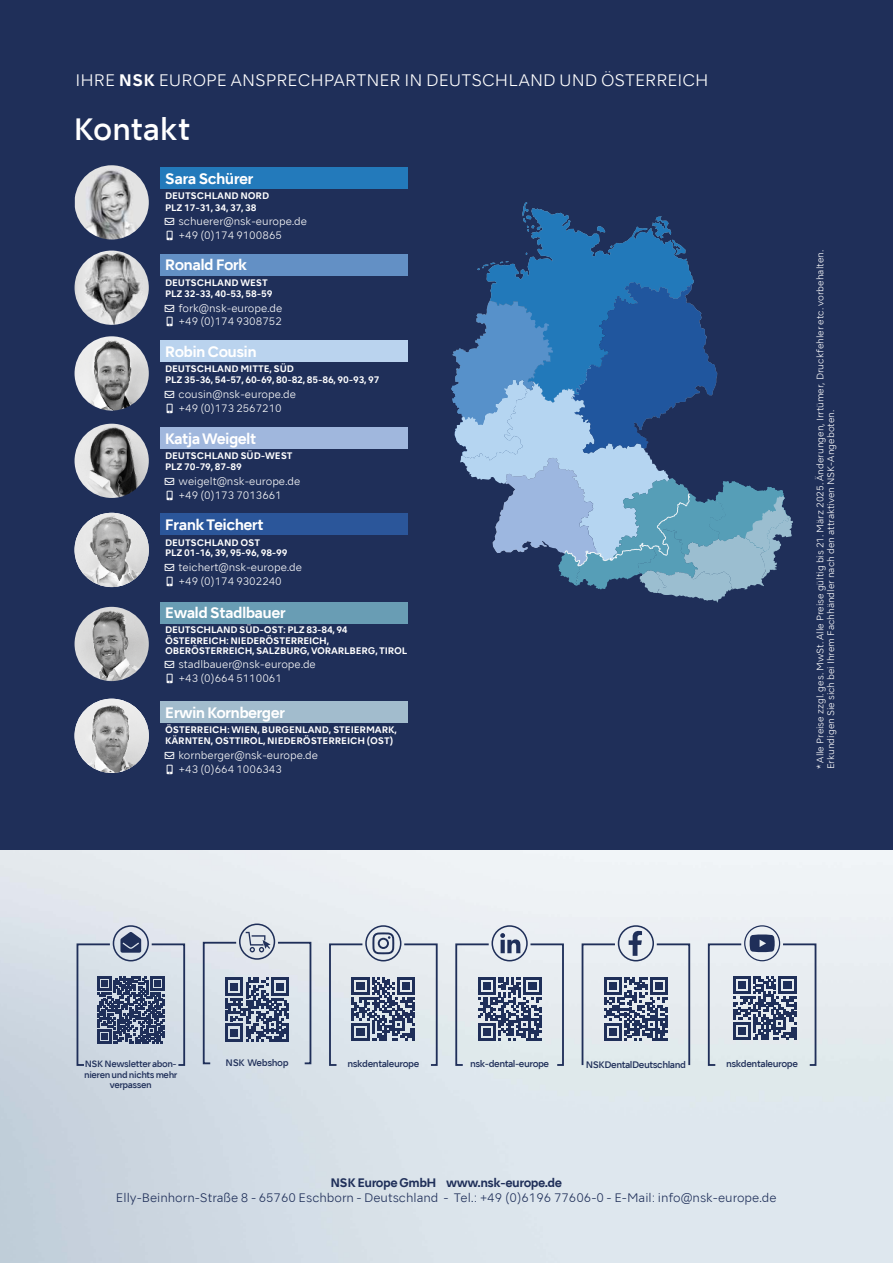
<style>
.page{position:relative;width:893px;height:1263px;background:#fff}
.page>*{position:absolute;margin:0;border:0;box-sizing:border-box;transform-origin:0 0}
.t1{font:500 29.4px "NSKTSRE";letter-spacing:-.01em;color:#fff}
.t2{font:300 15.9px "NSKTSRE";color:#fff}
.t3{font:700 14.4px "NSKTSRE";letter-spacing:-.045em;color:#fff}
.t4{font:300 11.7px "NSKTSRE";color:#1f2f59}
.t5{font:700 11.7px "NSKTSRE";letter-spacing:-.045em;color:#1f2f59}
.t6{font:300 10.2px/13.8px "NSKTSRE";color:#fff}
.t7{font:700 9px/10.8px "NSKTSRE";letter-spacing:-.01em;color:#fff}
.t8{font:300 9px/10.8px "NSKTSRE";color:#fff}
.t9{font:500 9px "NSKTSRE";letter-spacing:-.05em;color:#1f2f59}
.t10{font:500 8.7px/10.5px "NSKTSRE";letter-spacing:-.045em;color:#1f2f59;text-align:center}
.s1{font-weight:700}
</style>
<div class="page">
<img style="left:0;top:850px;width:893px;height:413px">
<div style="left:365px;top:925px;width:36px;height:36px;border:2px solid #1f2f59;border-radius:50%"></div>
<svg style="left:328px;top:932px;width:111px;height:135px;background:#b6becc"></svg>
<div style="left:491px;top:925px;width:37px;height:36px;border:2px solid #1f2f59;border-radius:50%"></div>
<svg style="left:454px;top:933px;width:111px;height:134px;background:#b7bfcc"></svg>
<div style="left:618px;top:925px;width:36px;height:36px;border:2px solid #1f2f59;border-radius:50%"></div>
<svg style="left:581px;top:931px;width:110px;height:136px;background:#b9c1cd"></svg>
<div style="left:113px;top:925px;width:36px;height:36px;border:2px solid #1f2f59;border-radius:50%"></div>
<svg style="left:76px;top:932px;width:110px;height:135px;background:#9ea9bc"></svg>
<div style="left:744px;top:925px;width:36px;height:36px;border:1px solid #1f2f59;border-radius:50%"></div>
<svg style="left:707px;top:934px;width:110px;height:133px;background:#b4bcca"></svg>
<div style="left:239px;top:923px;width:36px;height:37px;border:2px solid #1f2f59;border-radius:50%"></div>
<svg style="left:202px;top:932px;width:110px;height:133px;background:#afb9c8"></svg>
<div style="left:0;top:0;width:893px;height:850px;background:#1f2f59"></div>
<svg style="left:451px;top:202px;width:342px;height:400px"></svg>
<div style="left:160px;top:168px;width:247px;height:21px;background:#237abb"></div>
<div style="left:160px;top:254px;width:247px;height:21px;background:#6390c5"></div>
<div style="left:160px;top:428px;width:247px;height:21px;background:#a0b7dd"></div>
<div style="left:160px;top:340px;width:247px;height:21px;background:#bad3ee"></div>
<div style="left:160px;top:514px;width:247px;height:21px;background:#2b569a"></div>
<div style="left:160px;top:602px;width:247px;height:21px;background:#699db4"></div>
<img style="left:75px;top:251px;width:74px;height:74px;border-radius:37px">
<img style="left:75px;top:165px;width:74px;height:75px">
<img style="left:75px;top:336px;width:74px;height:75px;border-radius:37px">
<img style="left:75px;top:424px;width:74px;height:74px;border-radius:37px">
<img style="left:75px;top:513px;width:74px;height:74px;border-radius:37px">
<img style="left:75px;top:607px;width:74px;height:74px;border-radius:37px">
<div style="left:160px;top:702px;width:247px;height:21px;background:#a2bccd"></div>
<img style="left:75px;top:699px;width:74px;height:74px;border-radius:37px">
<h2 class="t2" style="left:76px;top:71px;width:635px">IHRE <span class="s1">NSK</span> EUROPE ANSPRECHPARTNER IN DEUTSCHLAND UND ÖSTERREICH</h2>
<h1 class="t1" style="left:73px;top:117px;width:118px">Kontakt</h1>
<h3 class="t3" style="left:165px;top:170px;width:90px">Sara Schürer</h3>
<p class="t7" style="left:165px;top:190px;width:106px;line-height:12px">DEUTSCHLAND NORD<br>PLZ 17-31, 34, 37, 38</p>
<p class="t6" style="left:178px;top:215px;width:130px">schuerer@nsk-europe.de +49 (0)174 9100865</p>
<h3 class="t3" style="left:165px;top:256px;width:84px">Ronald Fork</h3>
<p class="t7" style="left:165px;top:277px;width:109px">DEUTSCHLAND WEST<br>PLZ 32-33, 40-53, 58-59</p>
<p class="t6" style="left:178px;top:301px;width:105px">fork@nsk-europe.de +49 (0)174 9308752</p>
<h3 class="t3" style="left:165px;top:343px;width:93px">Robin Cousin</h3>
<p class="t7" style="left:165px;top:364px;width:216px">DEUTSCHLAND MITTE, SÜD<br>PLZ 35-36, 54-57, 60-69, 80-82, 85-86, 90-93, 97</p>
<p class="t6" style="left:178px;top:387px;width:119px">cousin@nsk-europe.de +49 (0)173 2567210</p>
<h3 class="t3" style="left:165px;top:430px;width:93px">Katja Weigelt</h3>
<p class="t7" style="left:165px;top:451px;width:129px">DEUTSCHLAND SÜD-WEST<br>PLZ 70-79, 87-89</p>
<p class="t6" style="left:178px;top:474px;width:123px">weigelt@nsk-europe.de +49 (0)173 7013661</p>
<h3 class="t3" style="left:165px;top:516px;width:100px">Frank Teichert</h3>
<p class="t7" style="left:165px;top:537px;width:124px">DEUTSCHLAND OST<br>PLZ 01-16, 39, 95-96, 98-99</p>
<p class="t6" style="left:178px;top:561px;width:125px">teichert@nsk-europe.de +49 (0)174 9302240</p>
<h3 class="t3" style="left:165px;top:604px;width:122px">Ewald Stadlbauer</h3>
<p class="t7" style="left:165px;top:624px;width:244px">DEUTSCHLAND SÜD-OST: PLZ 83-84, 94<br>ÖSTERREICH: NIEDERÖSTERREICH,<br>OBERÖSTERREICH, SALZBURG, VORARLBERG, TIROL</p>
<p class="t6" style="left:178px;top:658px;width:139px">stadlbauer@nsk-europe.de +43 (0)664 5110061</p>
<h3 class="t3" style="left:165px;top:704px;width:122px">Erwin Kornberger</h3>
<p class="t7" style="left:165px;top:725px;width:234px">ÖSTERREICH: WIEN, BURGENLAND, STEIERMARK,<br>KÄRNTEN, OSTTIROL, NIEDERÖSTERREICH (OST)</p>
<p class="t6" style="left:178px;top:749px;width:141px">kornberger@nsk-europe.de +43 (0)664 1006343</p>
<p class="t8" style="left:815px;top:769px;width:521px;rotate:-90deg">* Alle Preise zzgl. ges. MwSt. Alle Preise gültig bis 21. März 2025. Änderungen, Irrtümer, Druckfehler etc. vorbehalten.<br>Erkundigen Sie sich bei Ihrem Fachhändler nach den attraktiven NSK-Angeboten.</p>
<p class="t9" style="left:226px;top:1059px;width:64px">NSK Webshop</p>
<p class="t9" style="left:726px;top:1060px;width:73px">nskdentaleurope</p>
<p class="t10" style="left:85px;top:1060px;width:94px">NSK Newsletter abon-</p>
<p class="t9" style="left:347px;top:1060px;width:73px">nskdentaleurope</p>
<p class="t9" style="left:470px;top:1060px;width:81px">nsk-dental-europe</p>
<p class="t9" style="left:586px;top:1060px;width:102px">NSKDentalDeutschland</p>
<p class="t10" style="left:84px;top:1070px;width:95px">nieren und nichts mehr verpassen</p>
<p class="t5" style="left:330px;top:1176px;width:233px">NSK Europe GmbH www.nsk-europe.de</p>
<p class="t4" style="left:116px;top:1191px;width:662px">Elly-Beinhorn-Straße 8 - 65760 Eschborn - Deutschland - Tel.: +49 (0)6196 77606-0 - E-Mail: info@nsk-europe.de</p>
</div>
